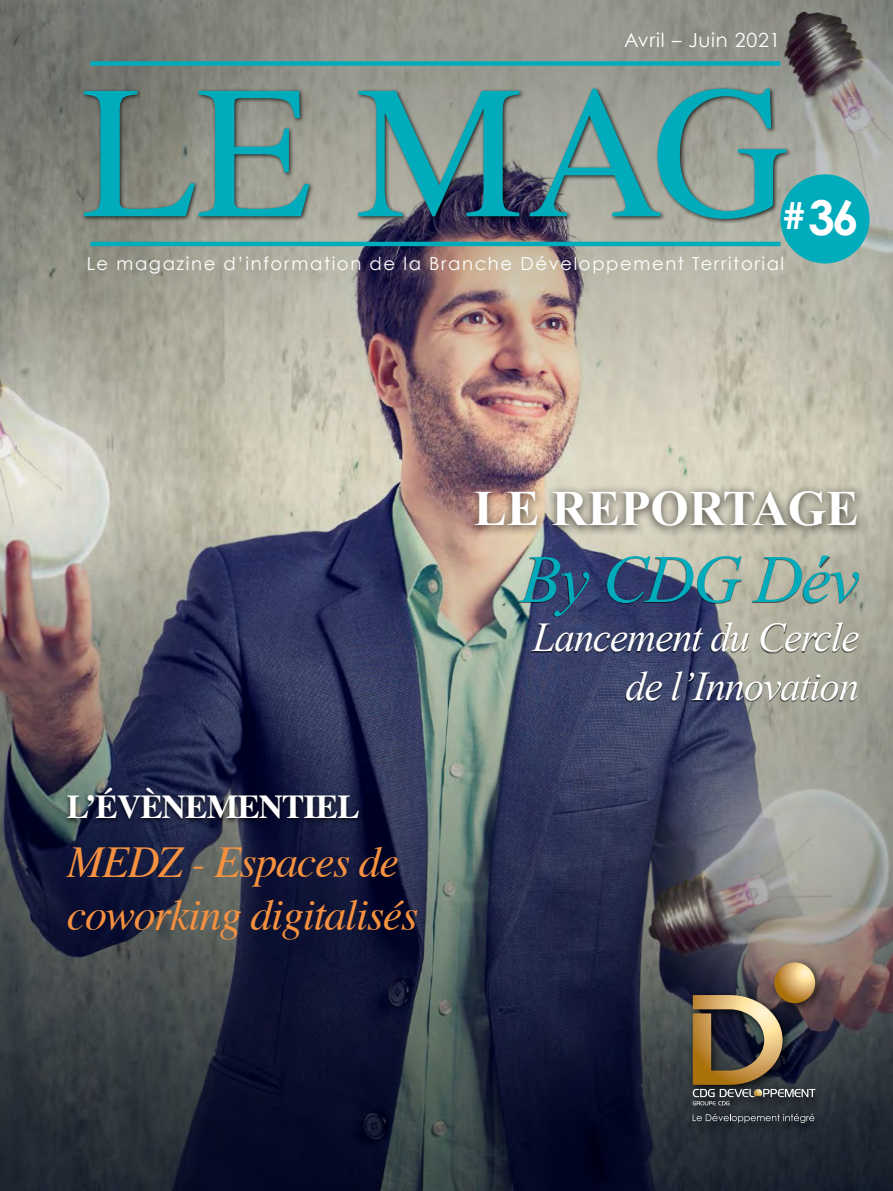
<style>
.page{position:relative;width:893px;height:1191px;background:#fff}
.page>*{position:absolute;margin:0;border:0;box-sizing:border-box;transform-origin:0 0}
.t1{font:italic 67.65px "Times New Roman";letter-spacing:-.03em;color:#00abbb}
.t2{font:700 49.35px "Times New Roman";color:#fff}
.t3{font:700 48px "Century Gothic";color:#fff}
.t4{font:italic 44.1px/52.8px "Times";letter-spacing:-.03em;color:#f6913f}
.t5{font:italic 40.95px/49.1px "Times New Roman";letter-spacing:-.03em;color:#fff;text-align:right}
.t6{font:700 33.45px "Times";letter-spacing:-.025em;color:#fff}
.t7{font:19.5px "Century Gothic";letter-spacing:.04em;color:#fff}
.t8{font:18px "Century Gothic";letter-spacing:.09em;color:#fff}
.s1{font-size:36.6px}
</style>
<div class="page">
<svg style="left:0;top:0;width:893px;height:383px;background:#9b968d"></svg>
<img style="left:0;top:383px;width:893px;height:808px">
<div style="left:687px;top:957px;width:139px;height:176px;background:#000;opacity:.75"></div>
<svg style="left:774px;top:962px;width:41px;height:41px"></svg>
<svg style="left:693px;top:1113px;width:121px;height:10px"></svg>
<svg style="left:693px;top:995px;width:122px;height:110px;background:#625544"></svg>
<hr style="left:90px;top:242px;width:690px;height:4px;background:#00abbb">
<div style="left:90px;top:61px;width:690px;height:5px;background:#00abbb"></div>
<div style="left:780px;top:174px;width:89px;height:89px;background:#00abbb;border-radius:50%"></div>
<div style="left:82px;top:86px;width:710px;height:138px;background:#000;opacity:.75"></div>
<svg style="left:84px;top:91px;width:225px;height:125px;background:#60928f"></svg>
<svg style="left:358px;top:91px;width:161px;height:125px;background:#569397"></svg>
<svg style="left:530px;top:89px;width:256px;height:130px;background:#6f9e9c"></svg>
<div style="left:63px;top:785px;width:299px;height:38px;background:#000;opacity:.75"></div>
<div style="left:519px;top:557px;width:340px;height:144px;background:#000;opacity:.61"></div>
<div style="left:466px;top:484px;width:400px;height:53px;background:#000;opacity:.57"></div>
<p class="t7" style="left:624px;top:28px;width:158px">Avril – Juin 2021</p>
<h3 class="t3" style="left:783px;top:187px;width:77px"><span class="s1">#</span> 36</h3>
<p class="t8" style="left:87px;top:253px;width:699px">Le magazine d’information de la Branche Développement Territorial</p>
<h2 class="t2" style="left:474px;top:474px;width:387px">LE REPORTAGE</h2>
<h3 class="t6" style="left:67px;top:775px;width:281px">L’ÉVÈNEMENTIEL</h3>
<h3 class="t4" style="left:67px;top:833px;width:353px">MEDZ - Espaces de coworking digitalisés</h3>
<h1 class="t1" style="left:520px;top:533px;width:340px">By CDG Dév</h1>
<h3 class="t5" style="left:533px;top:612px;width:328px">Lancement du Cercle de l’Innovation</h3>
</div>
